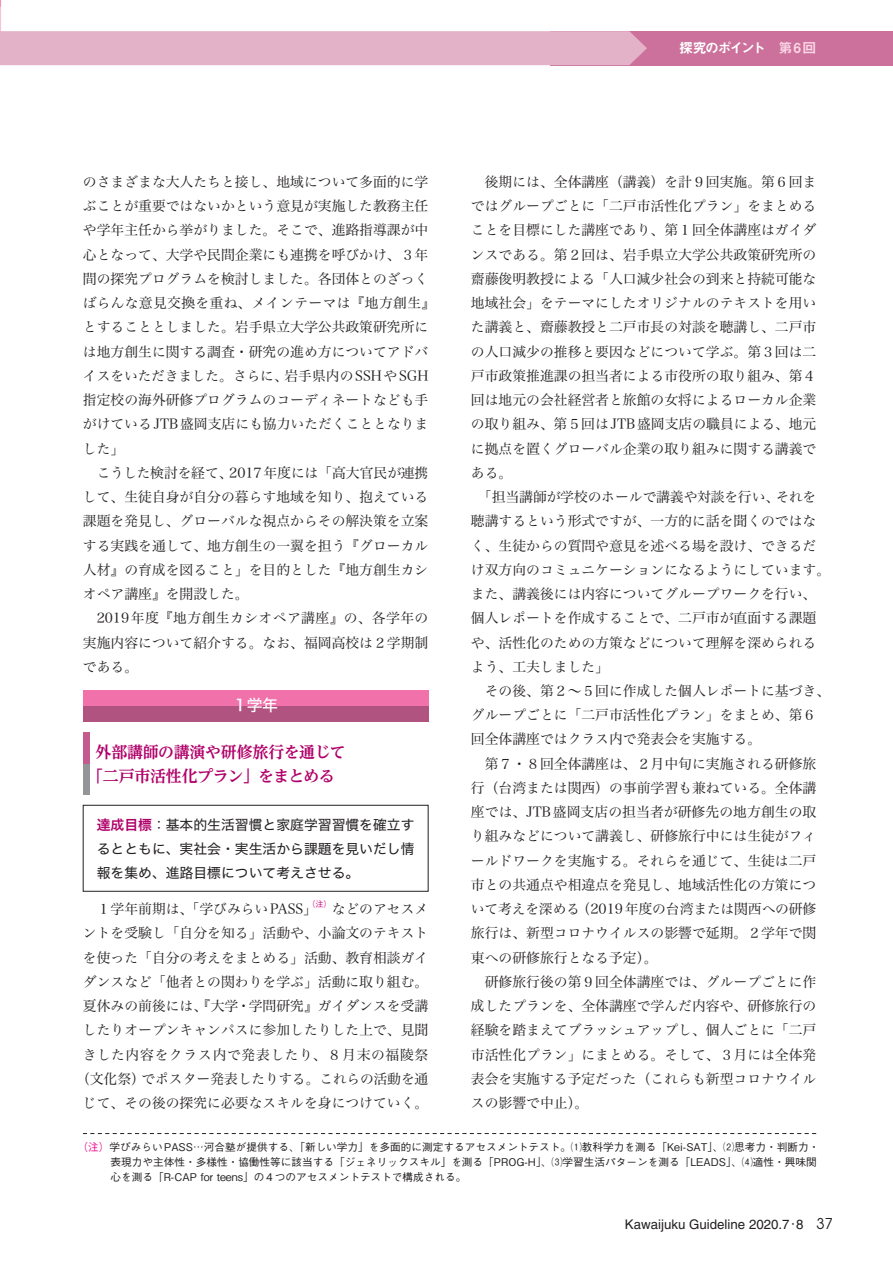
<style>
.page{position:relative;width:893px;height:1263px;background:#fff}
.page>*{position:absolute;margin:0;border:0;box-sizing:border-box;transform-origin:0 0}
.t1{font:700 15.9px/24.3px "UD Reimin Pro";letter-spacing:-.02em;color:#b0016a}
.t2{font:15.9px "Hira Kaku Std W5";color:#fff}
.t3{font:13.8px/24.3px "Hira Min Std W3";color:#231f20}
.t4{font:13.8px/24.3px "Hira Kaku Std W4";color:#231f20;text-align:justify}
.t5{font:13.8px "Midashi Go Pro MB31";letter-spacing:-.095em;color:#fff}
.t6{font:13.35px "Helvetica";color:#231f20}
.t7{font:500 10.65px/14.9px "Gothic BBB Pro";color:#231f20}
.t8{font:500 8.1px "Gothic BBB Pro";color:#d6017f}
.s1{color:#fad5e5}
.s2{color:#ed028c}
.s3{font-family:"Hira Kaku Std W6";color:#b0016a}
.s4{font-family:"Gothic BBB Pro";font-weight:500}
.s5{font-family:"Avant Garde";font-size:14.85px}
</style>
<div class="page">
<div style="left:83px;top:690px;width:345px;height:32px;background:#f171ab"></div>
<div style="left:83px;top:706px;width:345px;height:16px;background:#b15380"></div>
<div style="left:83px;top:732px;width:6px;height:62px;background:#939598"></div>
<div style="left:83px;top:732px;width:6px;height:31px;background:#c45b8e"></div>
<div style="left:83px;top:805px;width:345px;height:86px;border:1px solid #231f20"></div>
<svg style="left:83px;top:1133px;width:734px;height:1px"></svg>
<div style="left:551px;top:31px;width:342px;height:34px;background:#cb719b"></div>
<svg style="left:0;top:0;width:647px;height:66px"></svg>
<p class="t5" style="left:679px;top:37px;width:139px">探究のポイント <span class="s1">第6 回</span></p>
<p class="t3" style="left:471px;top:169px;width:361px">　後期には、全体講座（講義）を計９回実施。第６回まではグループごとに「二戸市活性化プラン」をまとめることを目標にした講座であり、第１回全体講座はガイダンスである。第２回は、岩手県立大学公共政策研究所の齋藤俊明教授による「人口減少社会の到来と持続可能な地域社会」をテーマにしたオリジナルのテキストを用いた講義と、齋藤教授と二戸市長の対談を聴講し、二戸市の人口減少の推移と要因などについて学ぶ。第３回は二戸市政策推進課の担当者による市役所の取り組み、第４回は地元の会社経営者と旅館の女将によるローカル企業の取り組み、第５回はJTB盛岡支店の職員による、地元に拠点を置くグローバル企業の取り組みに関する講義である。<br>　「担当講師が学校のホールで講義や対談を行い、それを聴講するという形式ですが、一方的に話を聞くのではなく、生徒からの質問や意見を述べる場を設け、できるだけ双方向のコミュニケーションになるようにしています。また、講義後には内容についてグループワークを行い、個人レポートを作成することで、二戸市が直面する課題や、活性化のための方策などについて理解を深められるよう、工夫しました」<br>　その後、第２～５回に作成した個人レポートに基づき、グループごとに「二戸市活性化プラン」をまとめ、第６回全体講座ではクラス内で発表会を実施する。<br>　第７・８回全体講座は、２月中旬に実施される研修旅行（台湾または関西）の事前学習も兼ねている。全体講座では、JTB盛岡支店の担当者が研修先の地方創生の取り組みなどについて講義し、研修旅行中には生徒がフィールドワークを実施する。それらを通じて、生徒は二戸市との共通点や相違点を発見し、地域活性化の方策について考えを深める（2019年度の台湾または関西への研修旅行は、新型コロナウイルスの影響で延期。２学年で関東への研修旅行となる予定）。<br>　研修旅行後の第９回全体講座では、グループごとに作成したプランを、全体講座で学んだ内容や、研修旅行の経験を踏まえてブラッシュアップし、個人ごとに「二戸市活性化プラン」にまとめる。そして、３月には全体発表会を実施する予定だった（これらも新型コロナウイルスの影響で中止）。</p>
<p class="t7" style="left:111px;top:1138px;width:710px;text-indent:-33px"><span class="s2">（注）</span>学びみらいPASS…河合塾が提供する、「新しい学力」を多面的に測定するアセスメントテスト。⑴教科学力を測る「Kei-SAT」、⑵思考力・判断力・表現力や主体性・多様性・協働性等に該当する「ジェネリックスキル」を測る「PROG-H」、⑶学習生活パターンを測る「LEADS」、⑷適性・興味関心を測る「R-CAP for teens」の４つのアセスメントテストで構成される。</p>
<p class="t3" style="left:83px;top:169px;width:354px">のさまざまな大人たちと接し、地域について多面的に学ぶことが重要ではないかという意見が実施した教務主任や学年主任から挙がりました。そこで、進路指導課が中心となって、大学や民間企業にも連携を呼びかけ、３年間の探究プログラムを検討しました。各団体とのざっくばらんな意見交換を重ね、メインテーマは『地方創生』とすることとしました。岩手県立大学公共政策研究所には地方創生に関する調査・研究の進め方についてアドバイスをいただきました。さらに、岩手県内のSSHやSGH指定校の海外研修プログラムのコーディネートなども手がけているJTB盛岡支店にも協力いただくこととなりました」<br>　こうした検討を経て、2017年度には「高大官民が連携して、生徒自身が自分の暮らす地域を知り、抱えている課題を発見し、グローバルな視点からその解決策を立案する実践を通して、地方創生の一翼を担う『グローカル人材』の育成を図ること」を目的とした『地方創生カシオペア講座』を開設した。<br>　2019年度『地方創生カシオペア講座』の、各学年の実施内容について紹介する。なお、福岡高校は２学期制である。</p>
<p class="t2" style="left:232px;top:693px;width:47px">１学年</p>
<p class="t1" style="left:87px;top:739px;width:260px;text-indent:8px">外部講師の講演や研修旅行を通じて「二戸市活性化プラン」をまとめる</p>
<p class="t4" style="left:97px;top:812px;width:319px"><span class="s3">達成目標</span>：基本的生活習慣と家庭学習習慣を確立するとともに、実社会・実生活から課題を見いだし情報を集め、進路目標について考えさせる。</p>
<p class="t3" style="left:83px;top:896px;width:236px">　１学年前期は、「学びみらいPASS」</p>
<p class="t8" style="left:307px;top:898px;width:26px">（注）</p>
<p class="t3" style="left:76px;top:896px;width:354px;text-align:right">などのアセスメ<br>ントを受験し「自分を知る」活動や、小論文のテキストを使った「自分の考えをまとめる」活動、教育相談ガイダンスなど「他者との関わりを学ぶ」活動に取り組む。夏休みの前後には、『大学・学問研究』ガイダンスを受講したりオープンキャンパスに参加したりした上で、見聞きした内容をクラス内で発表したり、８月末の福陵祭（文化祭）でポスター発表したりする。これらの活動を通じて、その後の探究に必要なスキルを身につけていく。</p>
<p class="t6" style="left:625px;top:1216px;width:209px">Kawaijuku Guideline 2020.7<span class="s4">･</span>8 <span class="s5">37</span></p>
</div>
